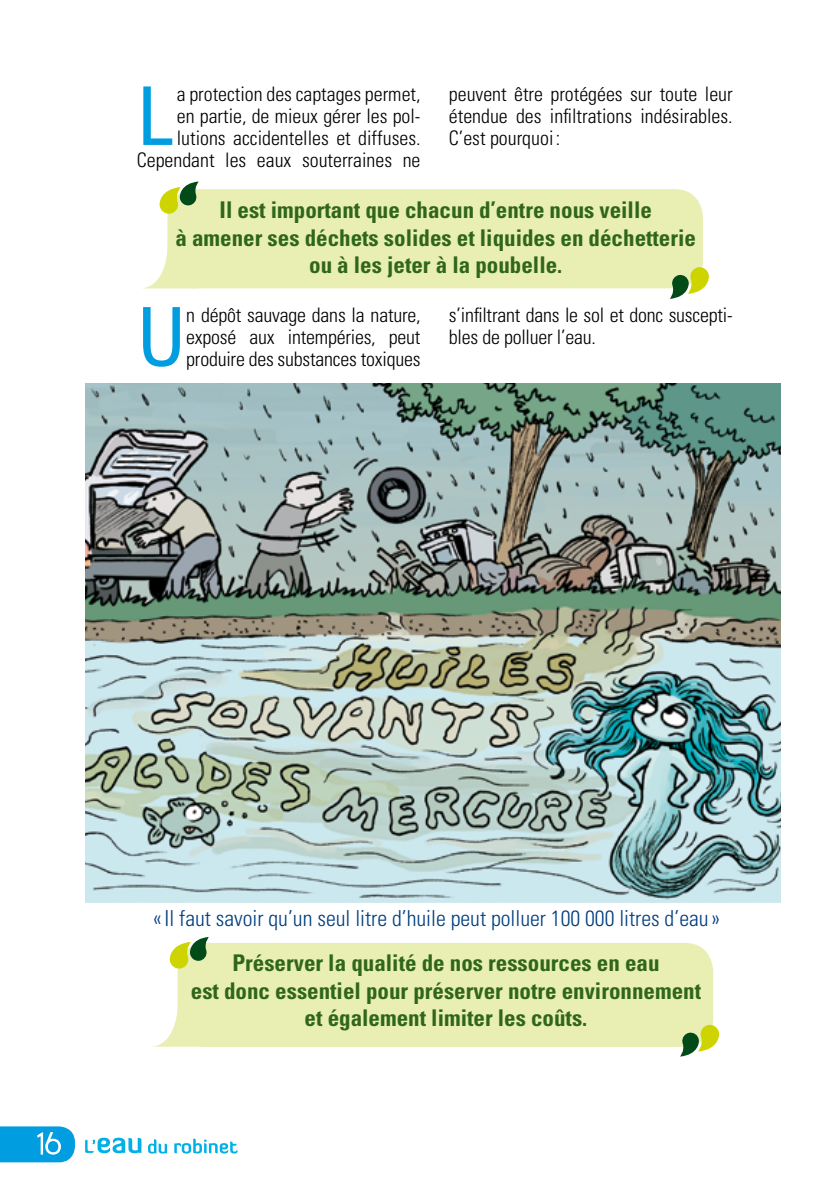
<style>
.page{position:relative;width:840px;height:1191px;background:#fff}
.page>*{position:absolute;margin:0;border:0;box-sizing:border-box;transform-origin:0 0}
.t1{font:condensed 81px "Univers";color:#009ee0}
.t2{font:36px "Asenine";color:#fff}
.t3{font:700 condensed 23px/27.6px "Univers";color:#30661a;text-align:center}
.t4{font:300 condensed 22px "Univers";color:#003f7d}
.t5{font:300 condensed 20px/22px "Univers";color:#000;text-align:justify}
</style>
<div class="page">
<svg style="left:0;top:1126px;width:75px;height:36px"></svg>
<img style="left:85px;top:384px;width:695px;height:518px">
<div style="left:167px;top:189px;width:535px;height:99px;background:#e9efb3;border-radius:28px"></div>
<svg style="left:669px;top:266px;width:39px;height:33px"></svg>
<svg style="left:143px;top:181px;width:56px;height:108px"></svg>
<div style="left:177px;top:943px;width:535px;height:104px;background:#e9efb3;border-radius:28px"></div>
<svg style="left:680px;top:1024px;width:38px;height:32px"></svg>
<svg style="left:153px;top:937px;width:56px;height:110px"></svg>
<svg style="left:85px;top:1137px;width:56px;height:16px"></svg>
<svg style="left:148px;top:1139px;width:19px;height:14px"></svg>
<svg style="left:174px;top:1138px;width:63px;height:15px"></svg>
<p class="t5" style="left:137px;top:83px;width:285px;text-align:right">a protection des captages permet,<br>en partie, de mieux gérer les pol&shy;lutions accidentelles et diffuses.<br>Cependant les eaux souterraines ne</p>
<h1 class="t1" style="left:137px;top:65px;width:37px">L</h1>
<p class="t5" style="left:448px;top:83px;width:285px">peuvent être protégées sur toute leur étendue des infiltrations indésirables.<br>C’est pourquoi :</p>
<p class="t3" style="left:175px;top:196px;width:521px">Il est important que chacun d’entre nous veille<br>à amener ses déchets solides et liquides en déchetterie ou à les jeter à la poubelle.</p>
<h1 class="t1" style="left:137px;top:285px;width:51px">U</h1>
<p class="t5" style="left:186px;top:303px;width:236px">n dépôt sauvage dans la nature, exposé aux intempéries, peut produire des substances toxiques</p>
<p class="t5" style="left:448px;top:303px;width:285px">s’infiltrant dans le sol et donc suscepti&shy;bles de polluer l’eau.</p>
<h2 class="t2" style="left:37px;top:1125px;width:25px">16</h2>
<p class="t4" style="left:153px;top:905px;width:568px">«Il faut savoir qu’un seul litre d’huile peut polluer 100 000 litres d’eau »</p>
<p class="t3" style="left:191px;top:949px;width:511px">Préserver la qualité de nos ressources en eau<br>est donc essentiel pour préserver notre environnement et également limiter les coûts.</p>
</div>
